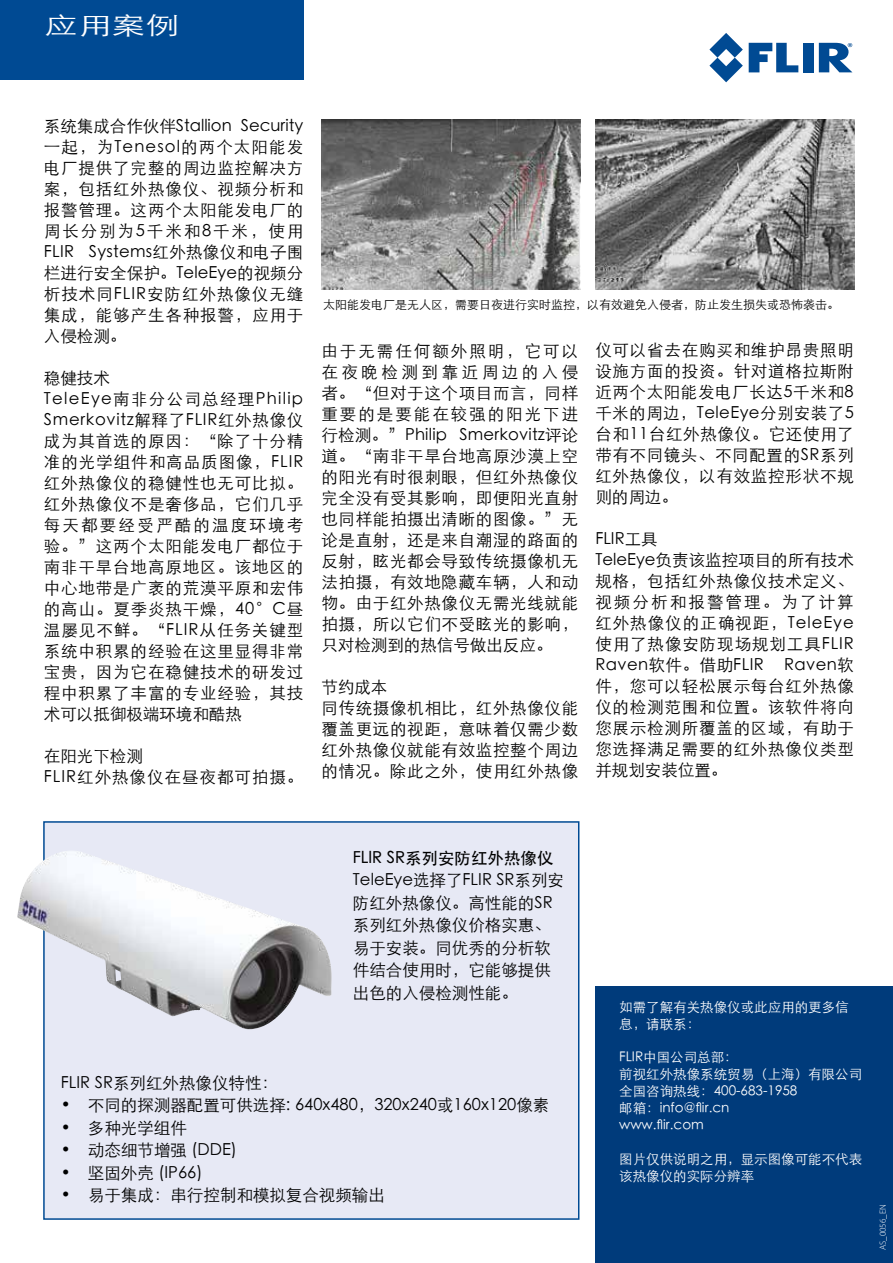
<style>
.page{position:relative;width:893px;height:1263px;background:#fff}
.page>*{position:absolute;margin:0;border:0;box-sizing:border-box;transform-origin:0 0}
.t1{font:300 24px "ST Heiti SC";color:#fff;scale:1.41 1}
.t2{font:300 16.5px/21px "ST Heiti SC";letter-spacing:.04em;color:#000;text-align:justify}
.t3{font:300 16.5px/22.5px "ST Heiti SC";color:#000}
.t4{font:300 16.5px/21px "ST Heiti SC";letter-spacing:.06em;color:#000}
.t5{font:500 16.5px "ST Heiti SC";color:#000}
.t6{font:300 13.5px/17px "ST Heiti SC";color:#fff}
.t7{font:300 12px "ST Heiti SC";color:#000}
.t8{font:300 9px "Myriad Pro";color:#fff}
</style>
<div class="page">
<div style="left:43px;top:821px;width:536px;height:399px;background:#e7e9f5;border:2px solid #004a93"></div>
<img style="left:17px;top:850px;width:315px;height:179px">
<svg style="left:749px;top:43px;width:49px;height:29px"></svg>
<div style="left:803px;top:43px;width:11px;height:29px;background:#004a93"></div>
<svg style="left:709px;top:33px;width:34px;height:49px"></svg>
<svg style="left:819px;top:43px;width:33px;height:29px"></svg>
<div style="left:0;top:0;width:303px;height:80px;background:#004a93"></div>
<img style="left:321px;top:119px;width:259px;height:171px">
<img style="left:595px;top:119px;width:260px;height:171px">
<div style="left:595px;top:986px;width:298px;height:277px;background:#003b7b"></div>
<h1 class="t1" style="left:44px;top:5px;width:97px">应用案例</h1>
<p class="t2" style="left:44px;top:114px;width:261px">系统集成合作伙伴Stallion Security一起，为Tenesol的两个太阳能发电厂提供了完整的周边监控解决方案，包括红外热像仪、视频分析和报警管理。这两个太阳能发电厂的周长分别为5千米和8千米，使用FLIR Systems红外热像仪和电子围栏进行安全保护。TeleEye的视频分析技术同FLIR安防红外热像仪无缝集成，能够产生各种报警，应用于入侵检测。</p>
<p class="t2" style="left:44px;top:366px;width:261px;text-align:left">稳健技术<br>TeleEye南非分公司总经理Philip<br>Smerkovitz解释了FLIR红外热像仪成为其首选的原因：“除了十分精准的光学组件和高品质图像，FLIR红外热像仪的稳健性也无可比拟。红外热像仪不是奢侈品，它们几乎每天都要经受严酷的温度环境考验。”这两个太阳能发电厂都位于南非干旱台地高原地区。该地区的中心地带是广袤的荒漠平原和宏伟的高山。夏季炎热干燥，40°C昼温屡见不鲜。“FLIR从任务关键型系统中积累的经验在这里显得非常宝贵，因为它在稳健技术的研发过程中积累了丰富的专业经验，其技术可以抵御极端环境和酷热</p>
<p class="t4" style="left:44px;top:744px;width:261px">在阳光下检测<br>FLIR红外热像仪在昼夜都可拍摄。</p>
<p class="t7" style="left:323px;top:294px;width:517px">太阳能发电厂是无人区，需要日夜进行实时监控，以有效避免入侵者，防止发生损失或恐怖袭击。</p>
<p class="t2" style="left:321px;top:338px;width:258px">由于无需任何额外照明，它可以在夜晚检测到靠近周边的入侵者。“但对于这个项目而言，同样重要的是要能在较强的阳光下进行检测。”Philip Smerkovitz评论道。“南非干旱台地高原沙漠上空的阳光有时很刺眼，但红外热像仪完全没有受其影响，即便阳光直射也同样能拍摄出清晰的图像。”无论是直射，还是来自潮湿的路面的反射，眩光都会导致传统摄像机无法拍摄，有效地隐藏车辆，人和动物。由于红外热像仪无需光线就能拍摄，所以它们不受眩光的影响，只对检测到的热信号做出反应。</p>
<p class="t2" style="left:321px;top:674px;width:258px;text-align:left">节约成本<br>同传统摄像机相比，红外热像仪能覆盖更远的视距，意味着仅需少数红外热像仪就能有效监控整个周边的情况。除此之外，使用红外热像</p>
<p class="t2" style="left:595px;top:337px;width:260px">仪可以省去在购买和维护昂贵照明设施方面的投资。针对道格拉斯附近两个太阳能发电厂长达5千米和8千米的周边，TeleEye分别安装了5台和11台红外热像仪。它还使用了带有不同镜头、不同配置的SR系列红外热像仪，以有效监控形状不规则的周边。</p>
<p class="t2" style="left:595px;top:526px;width:260px;text-align:left">FLIR工具<br>TeleEye负责该监控项目的所有技术规格，包括红外热像仪技术定义、视频分析和报警管理。为了计算红外热像仪的正确视距，TeleEye使用了热像安防现场规划工具FLIR<br>Raven软件。借助FLIR Raven软件，您可以轻松展示每台红外热像仪的检测范围和位置。该软件将向您展示检测所覆盖的区域，有助于您选择满足需要的红外热像仪类型并规划安装位置。</p>
<p class="t5" style="left:353px;top:849px;width:202px">FLIR SR系列安防红外热像仪</p>
<p class="t3" style="left:353px;top:867px;width:213px">TeleEye选择了FLIR SR系列安防红外热像仪。高性能的SR系列红外热像仪价格实惠、易于安装。同优秀的分析软件结合使用时，它能够提供出色的入侵检测性能。</p>
<p class="t3" style="left:61px;top:1070px;width:219px">FLIR SR系列红外热像仪特性：</p>
<p class="t3" style="left:61px;top:1092px;width:490px">• 不同的探测器配置可供选择: 640x480，320x240或160x120像素</p>
<p class="t2" style="left:61px;top:1116px;width:127px">• 多种光学组件</p>
<p class="t3" style="left:61px;top:1137px;width:178px">• 动态细节增强 (DDE)</p>
<p class="t3" style="left:61px;top:1160px;width:143px">• 坚固外壳 (IP66)</p>
<p class="t3" style="left:61px;top:1182px;width:325px">• 易于集成：串行控制和模拟复合视频输出</p>
<p class="t6" style="left:619px;top:997px;width:231px">如需了解有关热像仪或此应用的更多信息，请联系：</p>
<p class="t6" style="left:619px;top:1047px;width:244px">FLIR中国公司总部：<br>前视红外热像系统贸易（上海）有限公司全国咨询热线：400-683-1958<br>邮箱：info@flir.cn<br>www.flir.com</p>
<p class="t6" style="left:619px;top:1149px;width:244px">图片仅供说明之用，显示图像可能不代表该热像仪的实际分辨率</p>
<p class="t8" style="left:877px;top:1250px;width:47px;rotate:-90deg">AS_0056_EN</p>
</div>
